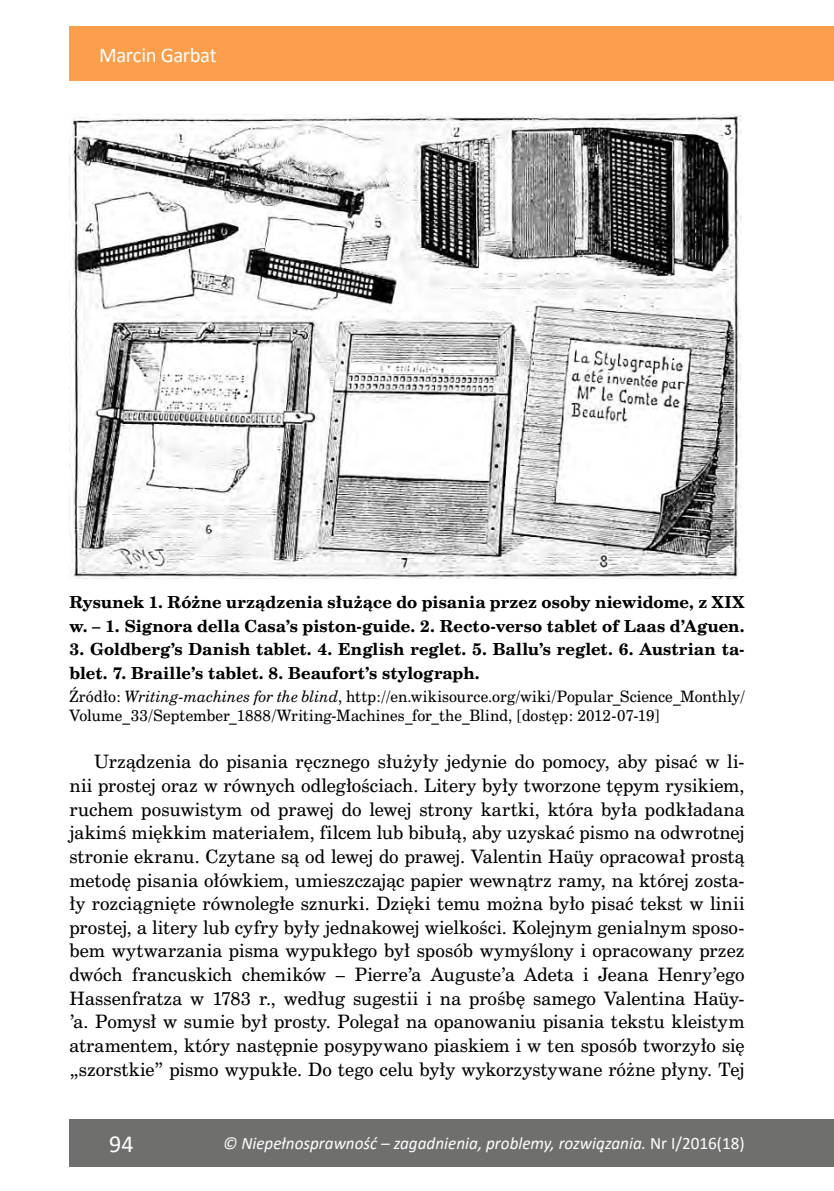
<style>
.page{position:relative;width:834px;height:1191px;background:#fff}
.page>*{position:absolute;margin:0;border:0;box-sizing:border-box;transform-origin:0 0}
.t1{font:24.5px "Calibri";color:#fff}
.t2{font:21px "Calibri";letter-spacing:-.02em;color:#fff}
._00_tekst{font:17.5px/23.6px "Cent Schbook PL";letter-spacing:.005em;color:#000;text-align:justify}
.t3{font:italic 17.5px "Calibri";color:#fff}
.Opis_rys_tab{font:700 15.75px/23.6px "Cent Schbook PL";letter-spacing:.005em;color:#000}
.zrodlo{font:14.88px/18.4px "Cent Schbook PL";letter-spacing:.01em;color:#000}
.s1{font-style:italic}
.s2{font-style:normal}
</style>
<div class="page">
<div style="left:69px;top:1119px;width:764px;height:47px;background:#6f6f6e"></div>
<div style="left:69px;top:26px;width:764px;height:55px;background:#fc9f4c"></div>
<img style="left:69px;top:114px;width:673px;height:464px">
<p class="t2" style="left:99px;top:40px;width:119px">Marcin Garbat</p>
<p class="Opis_rys_tab" style="left:69px;top:590px;width:676px">Rysunek 1. Różne urządzenia służące do pisania przez osoby niewidome, z XIX w. – 1. Signora della Casa’s piston-guide. 2. Recto-verso tablet of Laas d’Aguen.</p>
<p class="Opis_rys_tab" style="left:69px;top:637px;width:676px">3. Goldberg’s Danish tablet. 4. English reglet. 5. Ballu’s reglet. 6. Austrian ta&shy;blet. 7. Braille’s tablet. 8. Beaufort’s stylograph.</p>
<p class="zrodlo" style="left:69px;top:687px;width:676px">Źródło: <span class="s1">Writing-machines for the blind</span>, http://en.wikisource.org/wiki/Popular_Science_Monthly/<br>Volume_33/September_1888/Writing-Machines_for_the_Blind, [dostęp: 2012-07-19]</p>
<p class="_00_tekst" style="left:69px;top:750px;width:676px;text-indent:25px">Urządzenia do pisania ręcznego służyły jedynie do pomocy, aby pisać w li&shy;nii prostej oraz w równych odległościach. Litery były tworzone tępym rysikiem, ruchem posuwistym od prawej do lewej strony kartki, która była podkładana jakimś miękkim materiałem, filcem lub bibułą, aby uzyskać pismo na odwrotnej stronie ekranu. Czytane są od lewej do prawej. Valentin Haüy opracował prostą metodę pisania ołówkiem, umieszczając papier wewnątrz ramy, na której zosta&shy;ły rozciągnięte równoległe sznurki. Dzięki temu można było pisać tekst w linii prostej, a litery lub cyfry były jednakowej wielkości. Kolejnym genialnym sposo&shy;bem wytwarzania pisma wypukłego był sposób wymyślony i opracowany przez dwóch francuskich chemików – Pierre’a Auguste’a Adeta i Jeana Henry’ego Hassenfratza w 1783 r., według sugestii i na prośbę samego Valentina Haüy-’a. Pomysł w sumie był prosty. Polegał na opanowaniu pisania tekstu kleistym atramentem, który następnie posypywano piaskiem i w ten sposób tworzyło się „szorstkie” pismo wypukłe. Do tego celu były wykorzystywane różne płyny. Tej</p>
<h1 class="t1" style="left:109px;top:1126px;width:26px">94</h1>
<p class="t3" style="left:223px;top:1131px;width:523px">© Niepełnosprawność – zagadnienia, problemy, rozwiązania. <span class="s2">Nr I/2016(18)</span></p>
</div>
